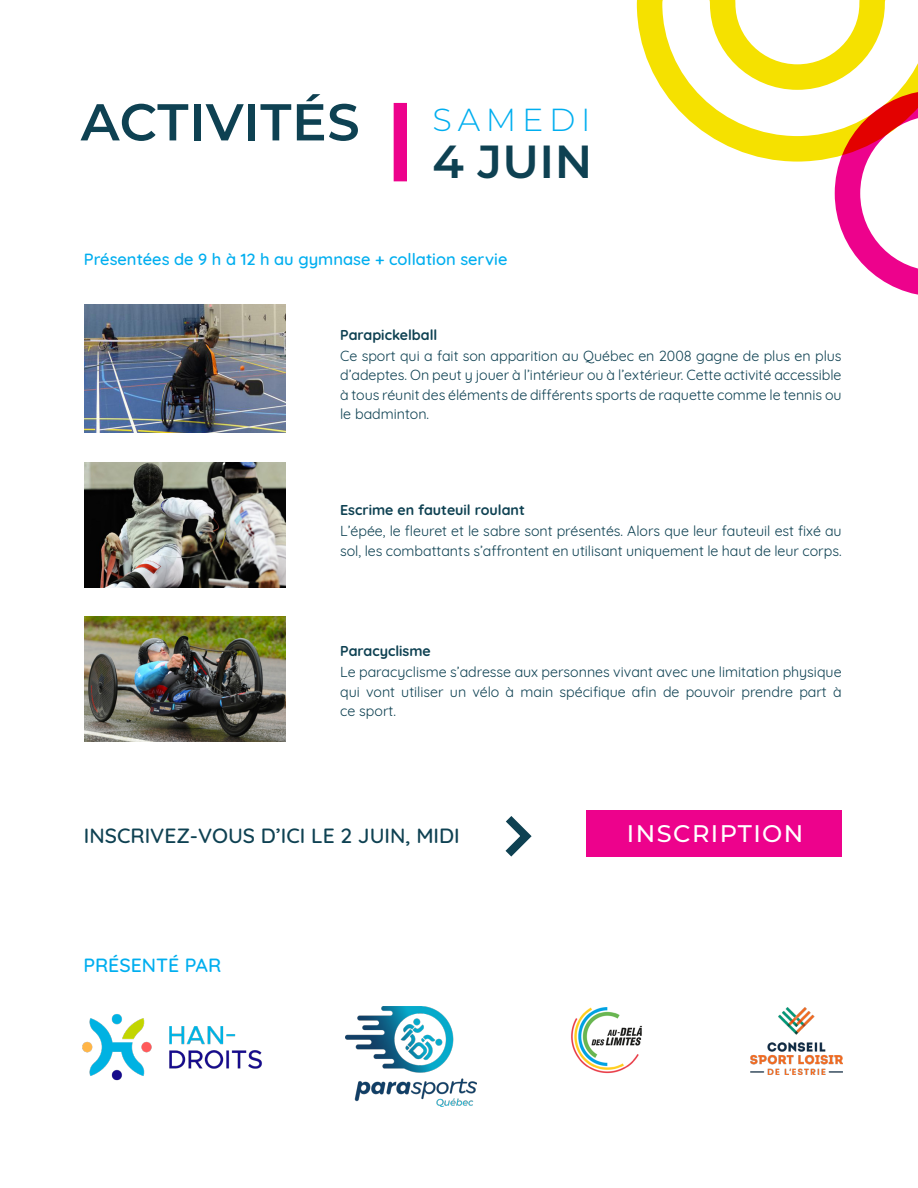
<style>
.page{position:relative;width:918px;height:1188px;background:#fff}
.page>*{position:absolute;margin:0;border:0;box-sizing:border-box;transform-origin:0 0}
.t1{font:600 51.75px "Montserrat";letter-spacing:.005em;color:#0e4152}
.t2{font:600 46.35px "Montserrat";color:#0e4152}
.t3{font:300 31.95px "Montserrat";letter-spacing:.18em;color:#00aeef}
.t4{font:500 24px "Montserrat";letter-spacing:.06em;color:#fff}
.t5{font:500 21px "Quicksand";color:#0e4152}
.t6{font:500 19.5px "Quicksand";color:#00aeef}
.t7{font:500 16.5px "Quicksand";color:#00aeef}
.t8{font:14.25px/19.5px "Quicksand";color:#0e4152;text-align:justify}
.t9{font:700 14.25px "Quicksand";color:#0e4152}
</style>
<div class="page">
<img style="left:751px;top:1007px;width:92px;height:68px">
<img style="left:82px;top:1014px;width:180px;height:67px">
<img style="left:571px;top:1007px;width:71px;height:67px">
<img style="left:345px;top:1006px;width:132px;height:100px">
<svg style="left:505px;top:816px;width:27px;height:41px"></svg>
<div style="left:586px;top:810px;width:256px;height:47px;background:#ed028c"></div>
<img style="left:85px;top:304px;width:201px;height:129px">
<img style="left:85px;top:462px;width:201px;height:125px">
<img style="left:85px;top:617px;width:201px;height:125px">
<div style="left:394px;top:103px;width:13px;height:78px;background:#ed028c"></div>
<svg style="left:835px;top:163px;width:83px;height:132px"></svg>
<svg style="left:636px;top:0;width:282px;height:163px"></svg>
<p class="t1" style="left:81px;top:85px;width:280px">ACTIVITÉS</p>
<p class="t3" style="left:433px;top:98px;width:160px">SAMEDI</p>
<p class="t2" style="left:433px;top:129px;width:161px">4 JUIN</p>
<p class="t7" style="left:84px;top:246px;width:425px">Présentées de 9 h à 12 h au gymnase + collation servie</p>
<p class="t9" style="left:340px;top:323px;width:99px">Parapickelball</p>
<p class="t8" style="left:340px;top:344px;width:503px">Ce sport qui a fait son apparition au Québec en 2008 gagne de plus en plus d’adeptes. On peut y jouer à l’intérieur ou à l’extérieur. Cette activité accessible à tous réunit des éléments de différents sports de raquette comme le tennis ou le badminton.</p>
<p class="t9" style="left:340px;top:498px;width:186px">Escrime en fauteuil roulant</p>
<p class="t8" style="left:340px;top:520px;width:503px">L’épée, le fleuret et le sabre sont présentés. Alors que leur fauteuil est fixé au sol, les combattants s’affrontent en utilisant uniquement le haut de leur corps.</p>
<p class="t9" style="left:340px;top:639px;width:92px">Paracyclisme</p>
<p class="t8" style="left:340px;top:661px;width:503px">Le paracyclisme s’adresse aux personnes vivant avec une limitation physique qui vont utiliser un vélo à main spécifique afin de pouvoir prendre part à ce sport.</p>
<p class="t5" style="left:84px;top:819px;width:377px">INSCRIVEZ-VOUS D’ICI LE 2 JUIN, MIDI</p>
<p class="t4" style="left:627px;top:817px;width:178px">INSCRIPTION</p>
<p class="t6" style="left:83px;top:949px;width:140px">PRÉSENTÉ PAR</p>
</div>
